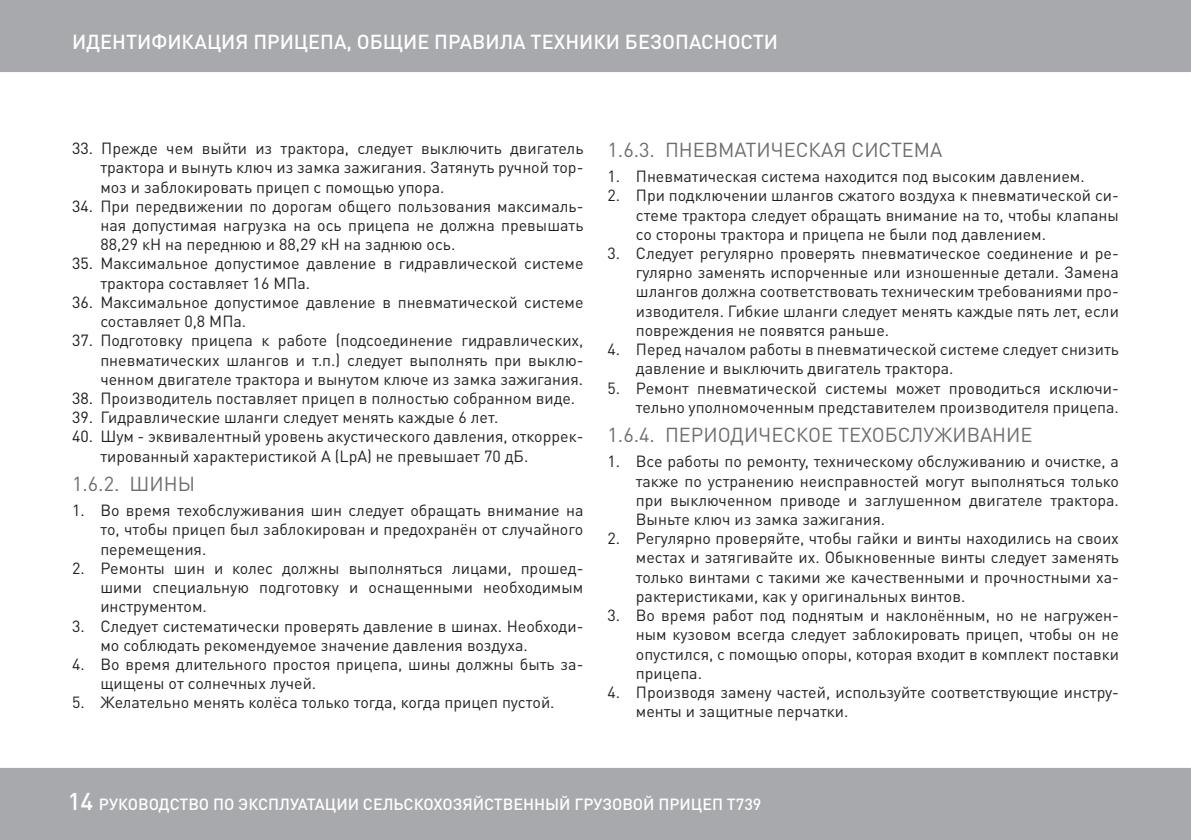
<style>
.page{position:relative;width:1191px;height:840px;background:#fff}
.page>*{position:absolute;margin:0;border:0;box-sizing:border-box;transform-origin:0 0}
.t1{font:20px "DIN Pro";color:#6c6d70}
.t2{font:500 20px "DIN Pro";color:#fff}
.t3{font:16px/19.2px "DIN Pro";color:#231f20;text-align:justify}
.t4{font:500 16px "DIN Pro";color:#fff}
.s1{color:#1a171b}
.s2{font-size:24px}
</style>
<div class="page">
<div style="left:0;top:0;width:1191px;height:72px;background:#a8a9ad"></div>
<div style="left:0;top:768px;width:1191px;height:71px;background:#a8a9ad"></div>
<p class="t2" style="left:72px;top:26px;width:707px">ИДЕНТИФИКАЦИЯ ПРИЦЕПА, ОБЩИЕ ПРАВИЛА ТЕХНИКИ БЕЗОПАСНОСТИ</p>
<p class="t3" style="left:100px;top:137px;width:484px;text-indent:-28px"><span class="s1">33.</span> Прежде чем выйти из трактора, следует выключить двигатель трактора и вынуть ключ из замка зажигания. Затянуть ручной тор&shy;моз и заблокировать прицеп с помощью упора.</p>
<p class="t3" style="left:100px;top:195px;width:484px;text-indent:-28px"><span class="s1">34.</span> При передвижении по дорогам общего пользования максималь&shy;ная допустимая нагрузка на ось прицепа не должна превышать 88,29 кН на переднюю и 88,29 кН на заднюю ось.</p>
<p class="t3" style="left:100px;top:252px;width:484px;text-indent:-28px"><span class="s1">35.</span> Максимальное допустимое давление в гидравлической системе трактора составляет 16 МПа.</p>
<p class="t3" style="left:100px;top:291px;width:484px;text-indent:-28px"><span class="s1">36.</span> Максимальное допустимое давление в пневматической системе составляет 0,8 МПа.</p>
<p class="t3" style="left:100px;top:329px;width:484px;text-indent:-28px"><span class="s1">37.</span> Подготовку прицепа к работе (подсоединение гидравлических, пневматических шлангов и т.п.) следует выполнять при выклю&shy;ченном двигателе трактора и вынутом ключе из замка зажигания.</p>
<p class="t3" style="left:72px;top:387px;width:504px"><span class="s1">38.</span> Производитель поставляет прицеп в полностью собранном виде.</p>
<p class="t3" style="left:72px;top:406px;width:428px"><span class="s1">39.</span> Гидравлические шланги следует менять каждые 6 лет.</p>
<p class="t3" style="left:100px;top:425px;width:484px;text-indent:-28px"><span class="s1">40.</span> Шум - эквивалентный уровень акустического давления, откоррек&shy;тированный характеристикой А (LpA) не превышает 70 дБ.</p>
<p class="t1" style="left:72px;top:468px;width:124px">1.6.2. ШИНЫ</p>
<p class="t3" style="left:100px;top:499px;width:484px;text-indent:-28px">1. Во время техобслуживания шин следует обращать внимание на то, чтобы прицеп был заблокирован и предохранён от случайного перемещения.</p>
<p class="t3" style="left:100px;top:556px;width:484px;text-indent:-28px">2. Ремонты шин и колес должны выполняться лицами, прошед&shy;шими специальную подготовку и оснащенными необходимым инструментом.</p>
<p class="t3" style="left:100px;top:614px;width:484px;text-indent:-28px">3. Следует систематически проверять давление в шинах. Необходи&shy;мо соблюдать рекомендуемое значение давления воздуха.</p>
<p class="t3" style="left:100px;top:652px;width:484px;text-indent:-28px">4. Во время длительного простоя прицепа, шины должны быть за&shy;щищены от солнечных лучей.</p>
<p class="t3" style="left:72px;top:691px;width:484px">5. Желательно менять колёса только тогда, когда прицеп пустой.</p>
<p class="t1" style="left:607px;top:134px;width:336px">1.6.3. ПНЕВМАТИЧЕСКАЯ СИСТЕМА</p>
<p class="t3" style="left:607px;top:165px;width:478px">1. Пневматическая система находится под высоким давлением.</p>
<p class="t3" style="left:636px;top:184px;width:484px;text-indent:-28px">2. При подключении шлангов сжатого воздуха к пневматической си&shy;стеме трактора следует обращать внимание на то, чтобы клапаны со стороны трактора и прицепа не были под давлением.</p>
<p class="t3" style="left:636px;top:242px;width:484px;text-indent:-28px">3. Следует регулярно проверять пневматическое соединение и ре&shy;гулярно заменять испорченные или изношенные детали. Замена шлангов должна соответствовать техническим требованиями про&shy;изводителя. Гибкие шланги следует менять каждые пять лет, если повреждения не появятся раньше.</p>
<p class="t3" style="left:636px;top:338px;width:484px;text-indent:-28px">4. Перед началом работы в пневматической системе следует снизить давление и выключить двигатель трактора.</p>
<p class="t3" style="left:607px;top:376px;width:513px;text-align:right">5. Ремонт пневматической системы может проводиться исключи&shy;тельно уполномоченным представителем производителя прицепа.</p>
<p class="t1" style="left:607px;top:419px;width:426px">1.6.4. ПЕРИОДИЧЕСКОЕ ТЕХОБСЛУЖИВАНИЕ</p>
<p class="t3" style="left:636px;top:450px;width:484px;text-indent:-28px">1. Все работы по ремонту, техническому обслуживанию и очистке, а также по устранению неисправностей могут выполняться только при выключенном приводе и заглушенном двигателе трактора.<br>Выньте ключ из замка зажигания.</p>
<p class="t3" style="left:636px;top:527px;width:484px;text-indent:-28px">2. Регулярно проверяйте, чтобы гайки и винты находились на своих местах и затягивайте их. Обыкновенные винты следует заменять только винтами с такими же качественными и прочностными ха&shy;рактеристиками, как у оригинальных винтов.</p>
<p class="t3" style="left:636px;top:603px;width:484px;text-indent:-28px">3. Во время работ под поднятым и наклонённым, но не нагружен&shy;ным кузовом всегда следует заблокировать прицеп, чтобы он не опустился, с помощью опоры, которая входит в комплект поставки прицепа.</p>
<p class="t3" style="left:636px;top:680px;width:484px;text-indent:-28px">4. Производя замену частей, используйте соответствующие инстру&shy;менты и защитные перчатки.</p>
<p class="t4" style="left:68px;top:790px;width:695px"><span class="s2">14</span> РУКОВОДСТВО ПО ЭКСПЛУАТАЦИИ СЕЛЬСКОХОЗЯЙСТВЕННЫЙ ГРУЗОВОЙ ПРИЦЕП T739</p>
</div>
